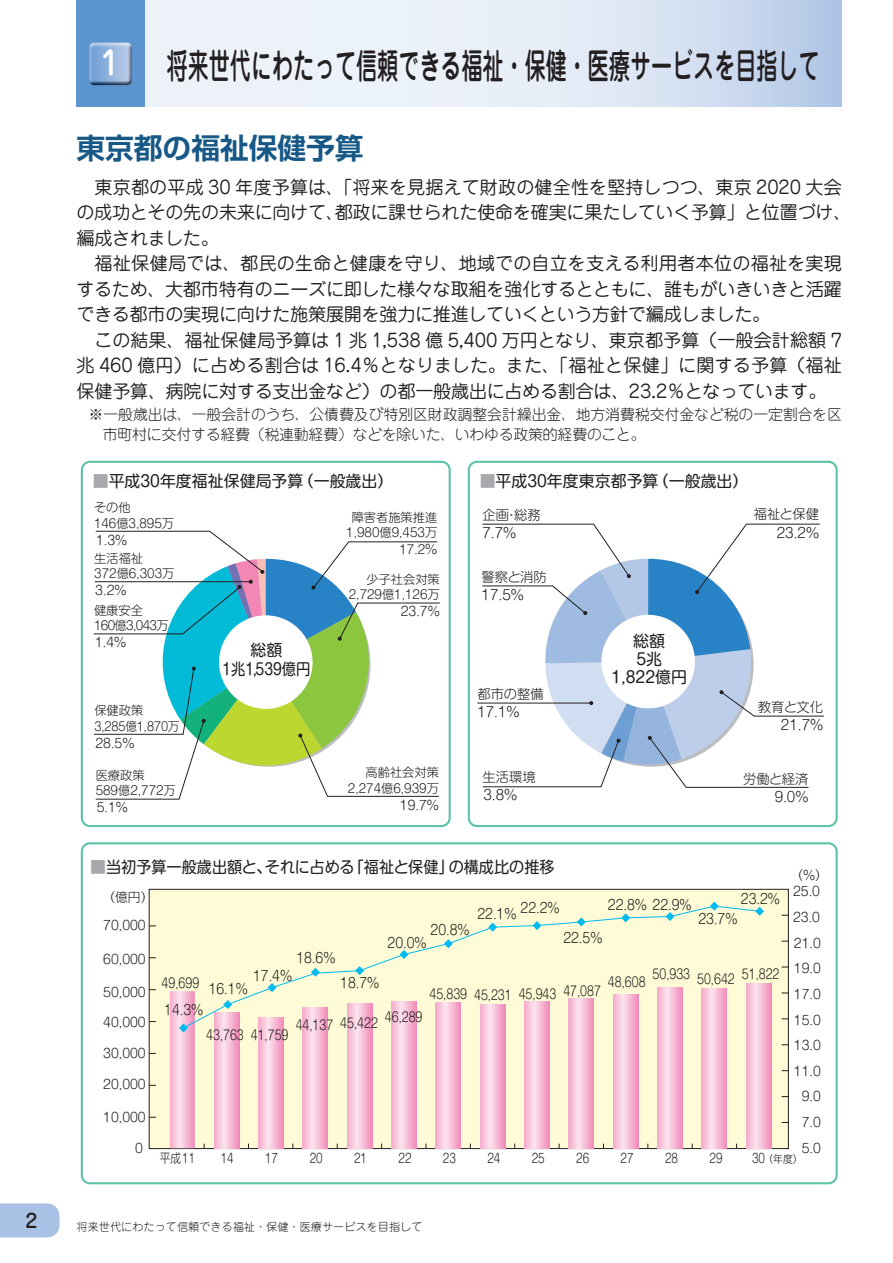
<style>
.page{position:relative;width:893px;height:1263px;background:#fff}
.page>*{position:absolute;margin:0;border:0;box-sizing:border-box;transform-origin:0 0}
.t1{font:500 34.95px "Jun 34 Pro";color:#231f20;scale:.6 1}
.t2{font:500 31.95px "Jun 34 Pro";color:#fff}
.t3{font:700 28.65px "Shin Go Pro De";color:#175887}
.t4{font:500 19.2px "Jun 34 Pro";color:#231f20}
.t5{font:18px/25.5px "Jun 201 Pro";letter-spacing:-.01em;color:#231f20;text-align:justify}
.t6{font:15.9px/18px "Shin M Go Pro";color:#231f20;text-align:center}
.t7{font:15.9px "Shin M Go Pro";color:#231f20;scale:.95 1}
.t8{font:300 14.85px/19.5px "Jun 101 Pro";letter-spacing:-.01em;color:#231f20}
.t9{font:300 13.8px "Shin M Go Pro";color:#231f20;scale:.93 1}
.t10{font:300 13.8px "Shin M Go Pro";color:#231f20}
.t11{font:300 13.35px "Shin M Go Pro";color:#231f20;scale:.85 1}
.t12{font:300 13.35px "Shin M Go Pro";color:#231f20}
.t13{font:300 12.75px/25.7px "Shin M Go Pro";color:#231f20;text-align:right}
.t14{font:300 12.75px "Shin M Go Pro";color:#231f20;scale:.83 1}
.t15{font:300 12.15px/15.5px "Shin M Go Pro";color:#231f20}
.t16{font:300 12.15px/15.5px "Shin M Go Pro";letter-spacing:-.05em;color:#231f20}
.t17{font:300 11.1px "Jun 101 Pro";color:#231f20}
.t18{font:300 10.65px "Shin M Go Pro";color:#231f20;scale:.93 1}
.s1{color:#a8a9ad}
.s2{font-size:12.75px}
</style>
<div class="page">
<svg style="left:0;top:1203px;width:60px;height:34px"></svg>
<svg style="left:145px;top:0;width:697px;height:106px"></svg>
<div style="left:77px;top:0;width:68px;height:106px;background:#5b94cf"></div>
<img style="left:93px;top:42px;width:39px;height:43px">
<img style="left:89px;top:43px;width:5px;height:42px">
<div style="left:81px;top:461px;width:370px;height:366px;border:2px solid #5ec3aa;border-radius:8px"></div>
<div style="left:468px;top:461px;width:370px;height:366px;border:2px solid #5ec3aa;border-radius:8px"></div>
<div style="left:81px;top:842px;width:757px;height:342px;border:2px solid #5ec3aa;border-radius:8px"></div>
<svg style="left:149px;top:889px;width:640px;height:260px"></svg>
<svg style="left:702px;top:1029px;width:25px;height:119px"></svg>
<svg style="left:746px;top:984px;width:25px;height:164px"></svg>
<svg style="left:657px;top:1029px;width:25px;height:119px"></svg>
<svg style="left:214px;top:1029px;width:25px;height:119px"></svg>
<svg style="left:258px;top:1029px;width:25px;height:119px"></svg>
<svg style="left:303px;top:1029px;width:25px;height:119px"></svg>
<svg style="left:347px;top:1029px;width:25px;height:119px"></svg>
<svg style="left:391px;top:1029px;width:25px;height:119px"></svg>
<svg style="left:436px;top:1029px;width:25px;height:119px"></svg>
<svg style="left:480px;top:1029px;width:25px;height:119px"></svg>
<svg style="left:524px;top:1029px;width:25px;height:119px"></svg>
<svg style="left:569px;top:1029px;width:25px;height:119px"></svg>
<svg style="left:613px;top:1029px;width:25px;height:119px"></svg>
<svg style="left:170px;top:991px;width:25px;height:157px"></svg>
<svg style="left:182px;top:905px;width:578px;height:124px"></svg>
<svg style="left:710px;top:902px;width:9px;height:9px"></svg>
<svg style="left:755px;top:907px;width:9px;height:9px"></svg>
<svg style="left:93px;top:531px;width:347px;height:268px"></svg>
<hr style="left:477px;top:703px;width:114px;height:1px;background:#231f20">
<svg style="left:482px;top:524px;width:342px;height:264px"></svg>
<h2 class="t2" style="left:101px;top:37px;width:22px">1</h2>
<h1 class="t1" style="left:167px;top:38px;width:1090px">将来世代にわたって信頼できる福祉・保健・医療サービスを目指して</h1>
<h3 class="t3" style="left:77px;top:124px;width:288px">東京都の福祉保健予算</h3>
<p class="t5" style="left:76px;top:172px;width:776px;text-align:left;text-indent:18px">東京都の平成 30 年度予算は、「将来を見据えて財政の健全性を堅持しつつ、東京 2020 大会の成功とその先の未来に向けて、都政に課せられた使命を確実に果たしていく予算」と位置づけ、編成されました。</p>
<p class="t5" style="left:76px;top:249px;width:767px;text-indent:18px">福祉保健局では、都民の生命と健康を守り、地域での自立を支える利用者本位の福祉を実現するため、大都市特有のニーズに即した様々な取組を強化するとともに、誰もがいきいきと活躍できる都市の実現に向けた施策展開を強力に推進していくという方針で編成しました。</p>
<p class="t5" style="left:76px;top:325px;width:767px;text-indent:18px">この結果、福祉保健局予算は 1 兆 1,538 億 5,400 万円となり、東京都予算（一般会計総額 7兆 460 億円）に占める割合は 16.4％となりました。また、「福祉と保健」に関する予算（福祉保健予算、病院に対する支出金など）の都一般歳出に占める割合は、23.2％となっています。</p>
<p class="t8" style="left:103px;top:403px;width:741px;text-indent:-14px">※一般歳出は、一般会計のうち、公債費及び特別区財政調整会計繰出金、地方消費税交付金など税の一定割合を区市町村に交付する経費（税連動経費）などを除いた、いわゆる政策的経費のこと。</p>
<p class="t6" style="left:93px;top:471px;width:302px"><span class="s1">■</span>平成30年度福祉保健局予算（一般歳出）</p>
<p class="t6" style="left:480px;top:471px;width:270px"><span class="s1">■</span>平成30年度東京都予算（一般歳出）</p>
<p class="t15" style="left:94px;top:498px;width:82px">その他<br>146億3,895万</p>
<p class="t13" style="left:96px;top:525px;width:33px">1.3%</p>
<p class="t15" style="left:94px;top:549px;width:82px">生活福祉<br>372億6,303万</p>
<p class="t13" style="left:95px;top:576px;width:33px">3.2%</p>
<p class="t16" style="left:94px;top:601px;width:76px">健康安全<br>160億3,043万</p>
<p class="t13" style="left:95px;top:628px;width:33px">1.4%</p>
<p class="t15" style="left:346px;top:508px;width:92px;text-align:center">障害者施策推進<br>1,980億9,453万</p>
<p class="t15" style="left:399px;top:540px;width:39px">17.2<span class="s2">%</span></p>
<p class="t15" style="left:349px;top:570px;width:92px;text-align:right">少子社会対策<br>2,729億1,126万</p>
<p class="t13" style="left:401px;top:597px;width:40px">23.7%</p>
<p class="t12" style="left:482px;top:504px;width:60px">企画・総務</p>
<p class="t10" style="left:482px;top:521px;width:35px">7.7%</p>
<p class="t12" style="left:482px;top:566px;width:67px">警察と消防</p>
<p class="t10" style="left:482px;top:583px;width:44px">17.5%</p>
<p class="t6" style="left:222px;top:638px;width:90px;line-height:19.2px">総額<br>1兆1,539億円</p>
<p class="t6" style="left:611px;top:630px;width:77px">総額<br>5兆<br>1,822億円</p>
<p class="t12" style="left:754px;top:504px;width:67px">福祉と保健</p>
<p class="t10" style="left:777px;top:521px;width:44px">23.2%</p>
<p class="t15" style="left:94px;top:702px;width:87px">保健政策<br>3,285億1,870万</p>
<p class="t13" style="left:95px;top:729px;width:40px">28.5%</p>
<p class="t15" style="left:96px;top:766px;width:82px">医療政策<br>589億2,772万</p>
<p class="t13" style="left:97px;top:793px;width:33px">5.1%</p>
<p class="t15" style="left:348px;top:763px;width:92px;text-align:right">高齢社会対策<br>2,274億6,939万</p>
<p class="t13" style="left:400px;top:790px;width:40px">19.7%</p>
<p class="t12" style="left:477px;top:683px;width:68px">都市の整備</p>
<p class="t10" style="left:477px;top:701px;width:44px">17.1%</p>
<p class="t12" style="left:482px;top:766px;width:55px">生活環境</p>
<p class="t10" style="left:484px;top:784px;width:35px">3.8%</p>
<p class="t7" style="left:90px;top:854px;width:490px"><span class="s1">■</span>当初予算一般歳出額と、それに占める「福祉と保健」の構成比の推移</p>
<p class="t12" style="left:758px;top:696px;width:67px">教育と文化</p>
<p class="t10" style="left:781px;top:714px;width:44px">21.7%</p>
<p class="t12" style="left:743px;top:768px;width:67px">労働と経済</p>
<p class="t10" style="left:775px;top:785px;width:35px">9.0%</p>
<p class="t13" style="left:790px;top:861px;width:39px">（%）</p>
<p class="t13" style="left:102px;top:883px;width:53px">（億円）</p>
<p class="t13" style="left:103px;top:911px;width:44px">70,000</p>
<p class="t9" style="left:430px;top:919px;width:44px">20.8%</p>
<p class="t9" style="left:388px;top:931px;width:44px">20.0%</p>
<p class="t9" style="left:477px;top:900px;width:90px">22.1% 22.2%</p>
<p class="t9" style="left:608px;top:893px;width:91px">22.8% 22.9%</p>
<p class="t9" style="left:741px;top:888px;width:44px">23.2%</p>
<p class="t9" style="left:698px;top:908px;width:44px">23.7%</p>
<p class="t9" style="left:563px;top:926px;width:44px">22.5%</p>
<p class="t13" style="left:793px;top:877px;width:28px">25.0</p>
<p class="t13" style="left:793px;top:903px;width:28px">23.0</p>
<p class="t13" style="left:794px;top:928px;width:28px">21.0</p>
<p class="t13" style="left:103px;top:945px;width:44px">60,000</p>
<p class="t13" style="left:103px;top:977px;width:44px">50,000</p>
<p class="t13" style="left:103px;top:1008px;width:44px">40,000</p>
<p class="t13" style="left:103px;top:1039px;width:44px">30,000</p>
<p class="t13" style="left:103px;top:1070px;width:44px">20,000</p>
<p class="t13" style="left:103px;top:1102px;width:44px">10,000</p>
<p class="t13" style="left:135px;top:1134px;width:9px">0</p>
<p class="t9" style="left:296px;top:946px;width:44px">18.6%</p>
<p class="t13" style="left:794px;top:954px;width:28px">19.0</p>
<p class="t11" style="left:653px;top:963px;width:46px">50,933</p>
<p class="t11" style="left:742px;top:963px;width:46px">51,822</p>
<p class="t9" style="left:253px;top:965px;width:44px">17.4%</p>
<p class="t11" style="left:697px;top:968px;width:46px">50,642</p>
<p class="t11" style="left:608px;top:971px;width:46px">48,608</p>
<p class="t9" style="left:340px;top:971px;width:44px">18.7%</p>
<p class="t11" style="left:162px;top:972px;width:46px">49,699</p>
<p class="t9" style="left:209px;top:978px;width:44px">16.1%</p>
<p class="t11" style="left:563px;top:980px;width:46px">47,087</p>
<p class="t11" style="left:429px;top:983px;width:151px">45,839 45,231 45,943</p>
<p class="t13" style="left:794px;top:980px;width:28px">17.0<br>15.0<br>13.0<br>11.0<br>9.0<br>7.0<br>5.0</p>
<p class="t9" style="left:164px;top:999px;width:44px">14.3%</p>
<p class="t11" style="left:296px;top:1013px;width:98px">44,137 45,422</p>
<p class="t11" style="left:385px;top:1006px;width:46px">46,289</p>
<p class="t11" style="left:206px;top:1024px;width:98px">43,763 41,759</p>
<p class="t14" style="left:160px;top:1148px;width:44px">平成 11</p>
<p class="t14" style="left:221px;top:1148px;width:17px">14</p>
<p class="t14" style="left:265px;top:1148px;width:17px">17</p>
<p class="t14" style="left:310px;top:1148px;width:17px">20</p>
<p class="t14" style="left:354px;top:1148px;width:17px">21</p>
<p class="t14" style="left:398px;top:1148px;width:17px">22</p>
<p class="t14" style="left:443px;top:1148px;width:17px">23</p>
<p class="t14" style="left:487px;top:1148px;width:17px">24</p>
<p class="t14" style="left:532px;top:1148px;width:17px">25</p>
<p class="t14" style="left:576px;top:1148px;width:17px">26</p>
<p class="t18" style="left:763px;top:1150px;width:44px">（年度）</p>
<p class="t14" style="left:621px;top:1148px;width:17px">27</p>
<p class="t14" style="left:665px;top:1148px;width:17px">28</p>
<p class="t14" style="left:709px;top:1148px;width:17px">29</p>
<p class="t14" style="left:752px;top:1148px;width:17px">30</p>
<p class="t4" style="left:26px;top:1205px;width:14px">2</p>
<p class="t17" style="left:77px;top:1218px;width:348px">将来世代にわたって信頼できる福祉・保健・医療サービスを目指して</p>
</div>
